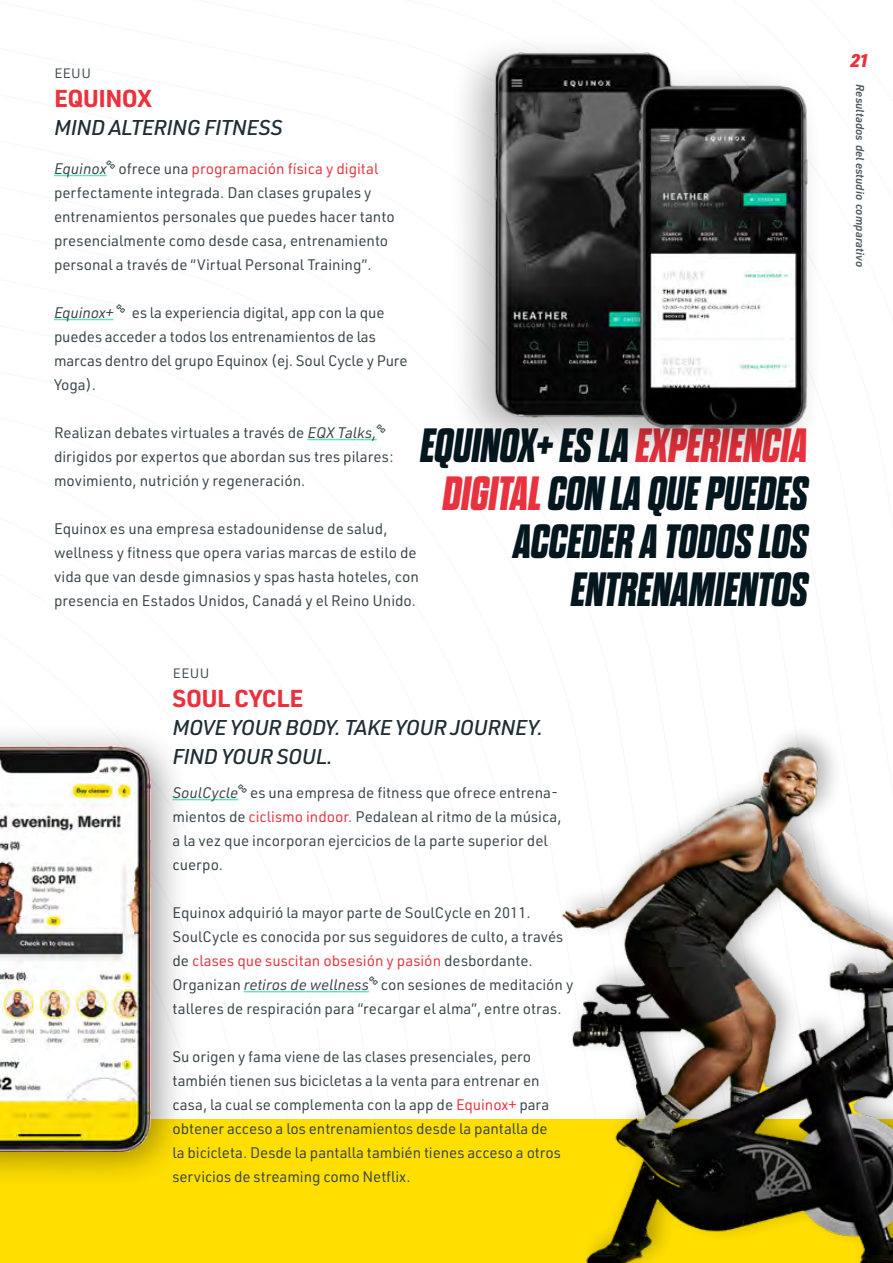
<style>
.page{position:relative;width:893px;height:1263px;background:#fff}
.page>*{position:absolute;margin:0;border:0;box-sizing:border-box;transform-origin:0 0}
.t1{font:italic 700 expanded 48px/48px "Dharma Gothic E";color:#05171e;text-align:right}
.t2{font:700 24px "URWDIN";letter-spacing:-.025em;color:#e9323d}
.t3{font:italic 500 21px/28.5px "URWDIN";letter-spacing:-.02em;color:#1e2e34}
.t4{font:300 18px "URWDIN";color:#37454b}
.t5{font:italic 900 18px "URWDIN";color:#e9323d}
.t6{font:15px/24px "URWDIN";color:#37454b}
.t7{font:italic 600 11.25px "URWDIN";letter-spacing:-.005em;color:#505c61}
.s1{font-style:italic}
.s2{color:#e9323d}
</style>
<div class="page">
<div style="left:0;top:1119px;width:893px;height:144px;background:#ffde00"></div>
<hr style="left:54px;top:175px;width:53px;height:1px;background:#66e1be">
<hr style="left:54px;top:319px;width:60px;height:1px;background:#66e1be">
<hr style="left:307px;top:439px;width:70px;height:1px;background:#66e1be">
<img style="left:464px;top:43px;width:350px;height:419px">
<hr style="left:173px;top:799px;width:65px;height:1px;background:#66e1be">
<hr style="left:244px;top:991px;width:125px;height:1px;background:#66e1be">
<div style="left:0;top:721px;width:190px;height:468px;background:#000;opacity:.38"></div>
<img style="left:0;top:746px;width:151px;height:406px">
<img style="left:562px;top:731px;width:331px;height:532px">
<p class="t4" style="left:54px;top:60px;width:39px">eeuu</p>
<h2 class="t2" style="left:54px;top:81px;width:99px">EQUINOX</h2>
<h3 class="t3" style="left:54px;top:113px;width:230px">MIND ALTERING FITNESS</h3>
<p class="t6" style="left:54px;top:156px;width:342px"><span class="s1">Equinox</span><sup>B</sup> ofrece una <span class="s2">programación física y digital </span>perfectamente integrada. Dan clases grupales y entrenamientos personales que puedes hacer tanto presencialmente como desde casa, entrenamiento personal a través de “Virtual Personal Training”.</p>
<p class="t6" style="left:54px;top:300px;width:355px"><span class="s1">Equinox+</span> <sup>B</sup> es la experiencia digital, app con la que puedes acceder a todos los entrenamientos de las marcas dentro del grupo Equinox (ej. Soul Cycle y Pure Yoga).</p>
<p class="t6" style="left:54px;top:420px;width:341px">Realizan debates virtuales a través de <span class="s1">EQX Talks,</span><sup>B </sup>dirigidos por expertos que abordan sus tres pilares: movimiento, nutrición y regeneración.</p>
<p class="t6" style="left:54px;top:516px;width:366px">Equinox es una empresa estadounidense de salud, wellness y fitness que opera varias marcas de estilo de vida que van desde gimnasios y spas hasta hoteles, con presencia en Estados Unidos, Canadá y el Reino Unido.</p>
<h1 class="t1" style="left:420px;top:423px;width:389px">EQUINOX+ ES LA <span class="s2">EXPERIENCIA<br>DIGITAL</span> CON LA QUE PUEDES<br>ACCEDER A TODOS LOS<br>ENTRENAMIENTOS</h1>
<p class="t4" style="left:173px;top:660px;width:39px">eeuu</p>
<h2 class="t2" style="left:173px;top:681px;width:132px">SOUL CYCLE</h2>
<h3 class="t3" style="left:173px;top:713px;width:372px">MOVE YOUR BODY. TAKE YOUR JOURNEY.<br>FIND YOUR SOUL.</h3>
<p class="t6" style="left:173px;top:780px;width:391px"><span class="s1">SoulCycle</span><sup>B</sup> es una empresa de fitness que ofrece entrena&shy;mientos de <span class="s2">ciclismo indoor.</span> Pedalean al ritmo de la música, a la vez que incorporan ejercicios de la parte superior del cuerpo.</p>
<p class="t6" style="left:173px;top:900px;width:402px">Equinox adquirió la mayor parte de SoulCycle en 2011.<br>SoulCycle es conocida por sus seguidores de culto, a través de <span class="s2">clases que suscitan obsesión y pasión</span> desbordante.<br>Organizan <span class="s1">retiros de wellness</span><sup>B</sup> con sesiones de meditación y talleres de respiración para “recargar el alma”, entre otras.</p>
<p class="t6" style="left:173px;top:1044px;width:390px">Su origen y fama viene de las clases presenciales, pero también tienen sus bicicletas a la venta para entrenar en casa, la cual se complementa con la app de <span class="s2">Equinox+</span> para obtener acceso a los entrenamientos desde la pantalla de la bicicleta. Desde la pantalla también tienes acceso a otros servicios de streaming como Netflix.</p>
<p class="t5" style="left:850px;top:48px;width:20px">21</p>
<p class="t7" style="left:868px;top:84px;width:184px;rotate:90deg">Resultados del estudio comparativo</p>
</div>
